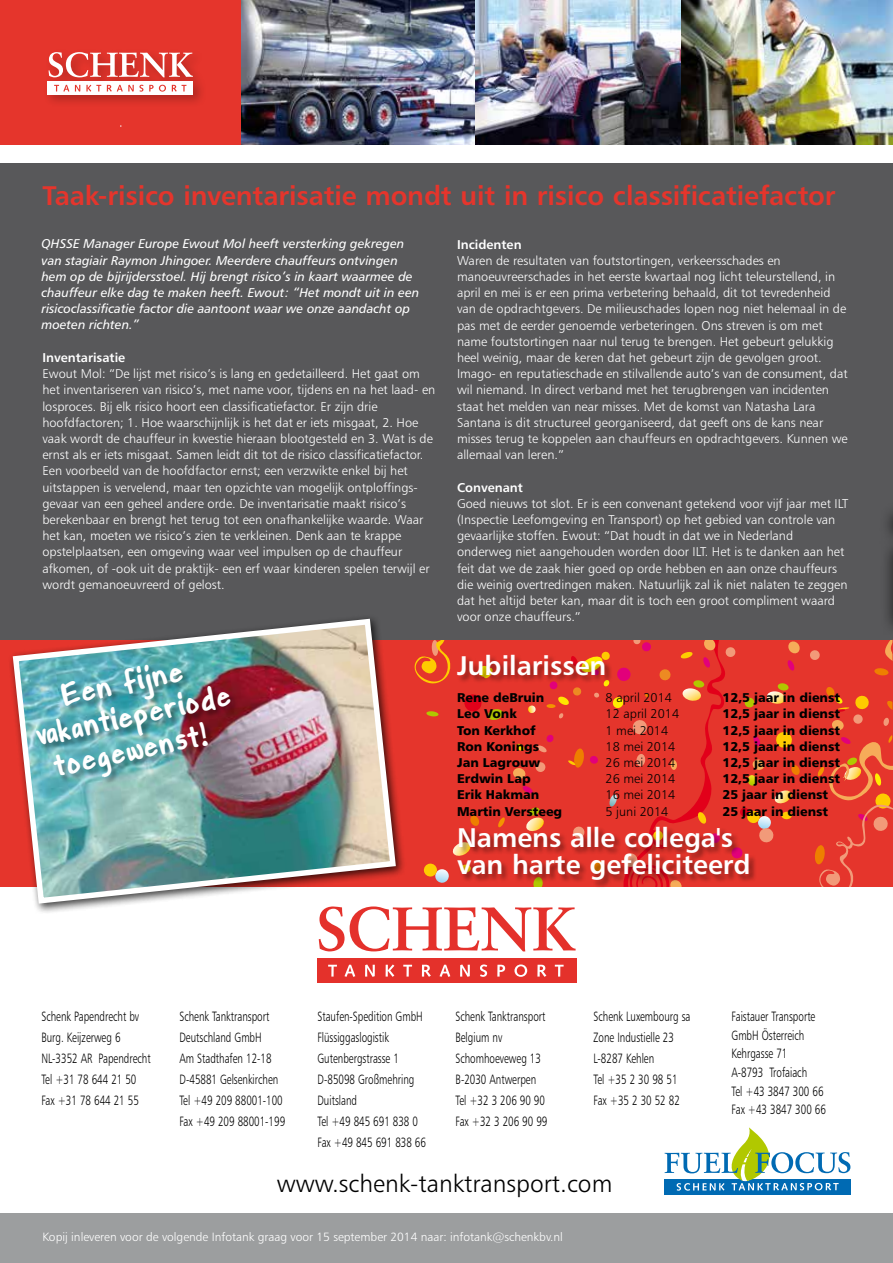
<style>
.page{position:relative;width:893px;height:1263px;background:#fff}
.page>*{position:absolute;margin:0;border:0;box-sizing:border-box;transform-origin:0 0}
.t1{font:33.75px "Gapstown Small AH Bold";color:#fff}
.t2{font:27px "Humanist 777 BT Bold B";letter-spacing:-.005em;color:#e5352c}
.t3{font:27px/27px "Humanist 777 BT Bold B";color:#fff}
.t4{font:24.6px "Humanist 777 BT Light B";color:#000}
.t5{font:13.5px/21px "Humanist 777 BT Light B";color:#000;scale:.73 1}
.t6{font:12.75px/16.2px "Humanist 777 BT Light B";color:#fff}
.t7{font:12.75px/16.2px "Humanist 777 BT Italic B";color:#fff}
.t8{font:12.75px "Humanist 777 BT Black B";color:#000}
.t9{font:12.75px "Humanist 777 BT Light B";color:#000}
.t10{font:12.75px "Humanist 777 BT Bold B";color:#fff}
.t11{font:12px "Humanist 777 BT Light B";color:#fff}
</style>
<div class="page">
<div style="left:0;top:156px;width:893px;height:515px;background:#58585a"></div>
<svg style="left:407px;top:640px;width:393px;height:247px;background:#e53b2d"></svg>
<img style="left:474px;top:0;width:419px;height:145px">
<img style="left:240px;top:0;width:234px;height:145px">
<div style="left:0;top:0;width:240px;height:145px;background:#e5352c"></div>
<div style="left:43px;top:47px;width:164px;height:61px;background:#000;opacity:.25"></div>
<svg style="left:49px;top:52px;width:144px;height:25px"></svg>
<div style="left:47px;top:81px;width:146px;height:14px;background:#fff"></div>
<svg style="left:54px;top:85px;width:15px;height:7px"></svg>
<svg style="left:75px;top:85px;width:5px;height:7px"></svg>
<svg style="left:86px;top:85px;width:15px;height:7px"></svg>
<svg style="left:107px;top:85px;width:59px;height:7px"></svg>
<svg style="left:172px;top:85px;width:14px;height:7px"></svg>
<svg style="left:809px;top:640px;width:84px;height:247px;background:#e64330"></svg>
<div style="left:879px;top:498px;width:14px;height:143px;background:#000;opacity:.75"></div>
<div style="left:0;top:145px;width:893px;height:17px;background:#fff"></div>
<div style="left:0;top:1213px;width:893px;height:50px;background:#9c9e9f"></div>
<svg style="left:319px;top:907px;width:257px;height:44px"></svg>
<div style="left:317px;top:958px;width:259px;height:24px;background:#e4312b"></div>
<svg style="left:328px;top:965px;width:9px;height:11px"></svg>
<svg style="left:344px;top:965px;width:11px;height:12px"></svg>
<svg style="left:365px;top:964px;width:10px;height:13px"></svg>
<svg style="left:386px;top:964px;width:8px;height:13px"></svg>
<svg style="left:403px;top:965px;width:9px;height:11px"></svg>
<svg style="left:422px;top:965px;width:9px;height:12px"></svg>
<svg style="left:439px;top:965px;width:11px;height:12px"></svg>
<svg style="left:460px;top:964px;width:10px;height:13px"></svg>
<svg style="left:480px;top:964px;width:7px;height:13px"></svg>
<svg style="left:497px;top:965px;width:8px;height:11px"></svg>
<svg style="left:514px;top:964px;width:13px;height:13px"></svg>
<svg style="left:537px;top:965px;width:9px;height:12px"></svg>
<svg style="left:555px;top:965px;width:9px;height:11px"></svg>
<div style="left:664px;top:1178px;width:186px;height:16px;background:#006ab3"></div>
<svg style="left:665px;top:1127px;width:185px;height:64px"></svg>
<div style="left:457px;top:655px;width:156px;height:29px;background:#000;opacity:.4"></div>
<div style="left:458px;top:827px;width:299px;height:61px;background:#000;opacity:.4"></div>
<div style="left:8px;top:614px;width:399px;height:300px;background:#000;opacity:.75"></div>
<img style="left:10px;top:616px;width:389px;height:291px">
<div style="left:36px;top:664px;width:203px;height:121px;background:#000;opacity:.4"></div>
<h2 class="t2" style="left:43px;top:179px;width:794px">Taak-risico inventarisatie mondt uit in risico classificatiefactor</h2>
<p class="t7" style="left:41px;top:236px;width:379px">QHSSE Manager Europe Ewout Mol heeft versterking gekregen van stagiair Raymon Jhingoer. Meerdere chauffeurs ontvingen hem op de bijrijdersstoel. Hij brengt risico’s in kaart waarmee de chauffeur elke dag te maken heeft. Ewout: “Het mondt uit in een risicoclassificatie factor die aantoont waar we onze aandacht op moeten richten.”</p>
<p class="t10" style="left:457px;top:236px;width:66px">Incidenten</p>
<p class="t6" style="left:457px;top:252px;width:392px">Waren de resultaten van foutstortingen, verkeersschades en manoeuvreerschades in het eerste kwartaal nog licht teleurstellend, in april en mei is er een prima verbetering behaald, dit tot tevredenheid van de opdrachtgevers. De milieuschades lopen nog niet helemaal in de pas met de eerder genoemde verbeteringen. Ons streven is om met name foutstortingen naar nul terug te brengen. Het gebeurt gelukkig heel weinig, maar de keren dat het gebeurt zijn de gevolgen groot.<br>Imago- en reputatieschade en stilvallende auto’s van de consument, dat wil niemand. In direct verband met het terugbrengen van incidenten staat het melden van near misses. Met de komst van Natasha Lara Santana is dit structureel georganiseerd, dat geeft ons de kans near misses terug te koppelen aan chauffeurs en opdrachtgevers. Kunnen we allemaal van leren.”</p>
<p class="t10" style="left:457px;top:479px;width:67px">Convenant</p>
<p class="t6" style="left:457px;top:495px;width:393px">Goed nieuws tot slot. Er is een convenant getekend voor vijf jaar met ILT (Inspectie Leefomgeving en Transport) op het gebied van controle van gevaarlijke stoffen. Ewout: “Dat houdt in dat we in Nederland onderweg niet aangehouden worden door ILT. Het is te danken aan het feit dat we de zaak hier goed op orde hebben en aan onze chauffeurs die weinig overtredingen maken. Natuurlijk zal ik niet nalaten te zeggen dat het altijd beter kan, maar dit is toch een groot compliment waard voor onze chauffeurs.”</p>
<p class="t10" style="left:42px;top:349px;width:84px">Inventarisatie</p>
<p class="t6" style="left:42px;top:365px;width:394px">Ewout Mol: “De lijst met risico’s is lang en gedetailleerd. Het gaat om het inventariseren van risico’s, met name voor, tijdens en na het laad- en losproces. Bij elk risico hoort een classificatiefactor. Er zijn drie hoofdfactoren; 1. Hoe waarschijnlijk is het dat er iets misgaat, 2. Hoe vaak wordt de chauffeur in kwestie hieraan blootgesteld en 3. Wat is de ernst als er iets misgaat. Samen leidt dit tot de risico classificatiefactor.<br>Een voorbeeld van de hoofdfactor ernst; een verzwikte enkel bij het uitstappen is vervelend, maar ten opzichte van mogelijk ontploffings&shy;gevaar van een geheel andere orde. De inventarisatie maakt risico’s berekenbaar en brengt het terug tot een onafhankelijke waarde. Waar het kan, moeten we risico’s zien te verkleinen. Denk aan te krappe opstelplaatsen, een omgeving waar veel impulsen op de chauffeur afkomen, of -ook uit de praktijk- een erf waar kinderen spelen terwijl er wordt gemanoeuvreerd of gelost.</p>
<h1 class="t1" style="left:58px;top:677px;width:126px;rotate:-12deg">Een fijne</h1>
<h1 class="t1" style="left:32px;top:717px;width:201px;rotate:-12deg">vakantieperiode</h1>
<h1 class="t1" style="left:50px;top:748px;width:158px;rotate:-12deg">toegewenst!</h1>
<h2 class="t3" style="left:457px;top:651px;width:151px">Jubilarissen</h2>
<p class="t8" style="left:457px;top:689px;width:89px">Rene deBruin</p>
<p class="t9" style="left:606px;top:690px;width:68px">8 april 2014</p>
<p class="t8" style="left:723px;top:689px;width:119px">12,5 jaar in dienst</p>
<p class="t8" style="left:457px;top:706px;width:61px">Leo Vonk</p>
<p class="t9" style="left:606px;top:706px;width:75px">12 april 2014</p>
<p class="t8" style="left:723px;top:706px;width:119px">12,5 jaar in dienst</p>
<p class="t8" style="left:457px;top:722px;width:80px">Ton Kerkhof</p>
<p class="t9" style="left:606px;top:722px;width:64px">1 mei 2014</p>
<p class="t8" style="left:723px;top:722px;width:119px">12,5 jaar in dienst</p>
<p class="t8" style="left:457px;top:738px;width:84px">Ron Konings</p>
<p class="t9" style="left:606px;top:738px;width:71px">18 mei 2014</p>
<p class="t8" style="left:723px;top:738px;width:119px">12,5 jaar in dienst</p>
<p class="t8" style="left:457px;top:754px;width:85px">Jan Lagrouw</p>
<p class="t9" style="left:606px;top:755px;width:71px">26 mei 2014</p>
<p class="t8" style="left:723px;top:754px;width:119px">12,5 jaar in dienst</p>
<p class="t8" style="left:457px;top:770px;width:75px">Erdwin Lap</p>
<p class="t9" style="left:606px;top:771px;width:71px">26 mei 2014</p>
<p class="t8" style="left:723px;top:770px;width:119px">12,5 jaar in dienst</p>
<p class="t8" style="left:457px;top:787px;width:84px">Erik Hakman</p>
<p class="t9" style="left:606px;top:787px;width:71px">16 mei 2014</p>
<p class="t8" style="left:723px;top:787px;width:107px">25 jaar in dienst</p>
<p class="t8" style="left:457px;top:803px;width:107px">Martin Versteeg</p>
<p class="t9" style="left:605px;top:803px;width:64px">5 juni 2014</p>
<p class="t8" style="left:722px;top:803px;width:107px">25 jaar in dienst</p>
<h2 class="t3" style="left:457px;top:823px;width:295px">Namens alle collega's van harte gefeliciteerd</h2>
<p class="t5" style="left:41px;top:1005px;width:151px">Schenk Papendrecht bv<br>Burg. Keijzerweg 6<br>NL-3352 AR Papendrecht<br>Tel +31 78 644 21 50<br>Fax +31 78 644 21 55</p>
<p class="t5" style="left:179px;top:1005px;width:146px">Schenk Tanktransport<br>Deutschland GmbH<br>Am Stadthafen 12-18<br>D-45881 Gelsenkirchen<br>Tel +49 209 88001-100<br>Fax +49 209 88001-199</p>
<p class="t5" style="left:317px;top:1005px;width:150px">Staufen-Spedition GmbH<br>Flüssiggaslogistik<br>Gutenbergstrasse 1<br>D-85098 Großmehring<br>Duitsland<br>Tel +49 845 691 838 0<br>Fax +49 845 691 838 66</p>
<p class="t5" style="left:455px;top:1005px;width:127px">Schenk Tanktransport<br>Belgium nv<br>Schomhoeveweg 13<br>B-2030 Antwerpen<br>Tel +32 3 206 90 90<br>Fax +32 3 206 90 99</p>
<p class="t5" style="left:593px;top:1005px;width:134px">Schenk Luxembourg sa<br>Zone Industielle 23<br>L-8287 Kehlen<br>Tel +35 2 30 98 51<br>Fax +35 2 30 52 82</p>
<p class="t5" style="left:731px;top:1007px;width:131px;line-height:18.6px">Faistauer Transporte<br>GmbH Österreich<br>Kehrgasse 71<br>A-8793 Trofaiach<br>Tel +43 3847 300 66<br>Fax +43 3847 300 66</p>
<h3 class="t4" style="left:277px;top:1168px;width:337px">www.schenk-tanktransport.com</h3>
<p class="t11" style="left:43px;top:1229px;width:522px">Kopij inleveren voor de volgende Infotank graag voor 15 september 2014 naar: infotank@schenkbv.nl</p>
</div>
